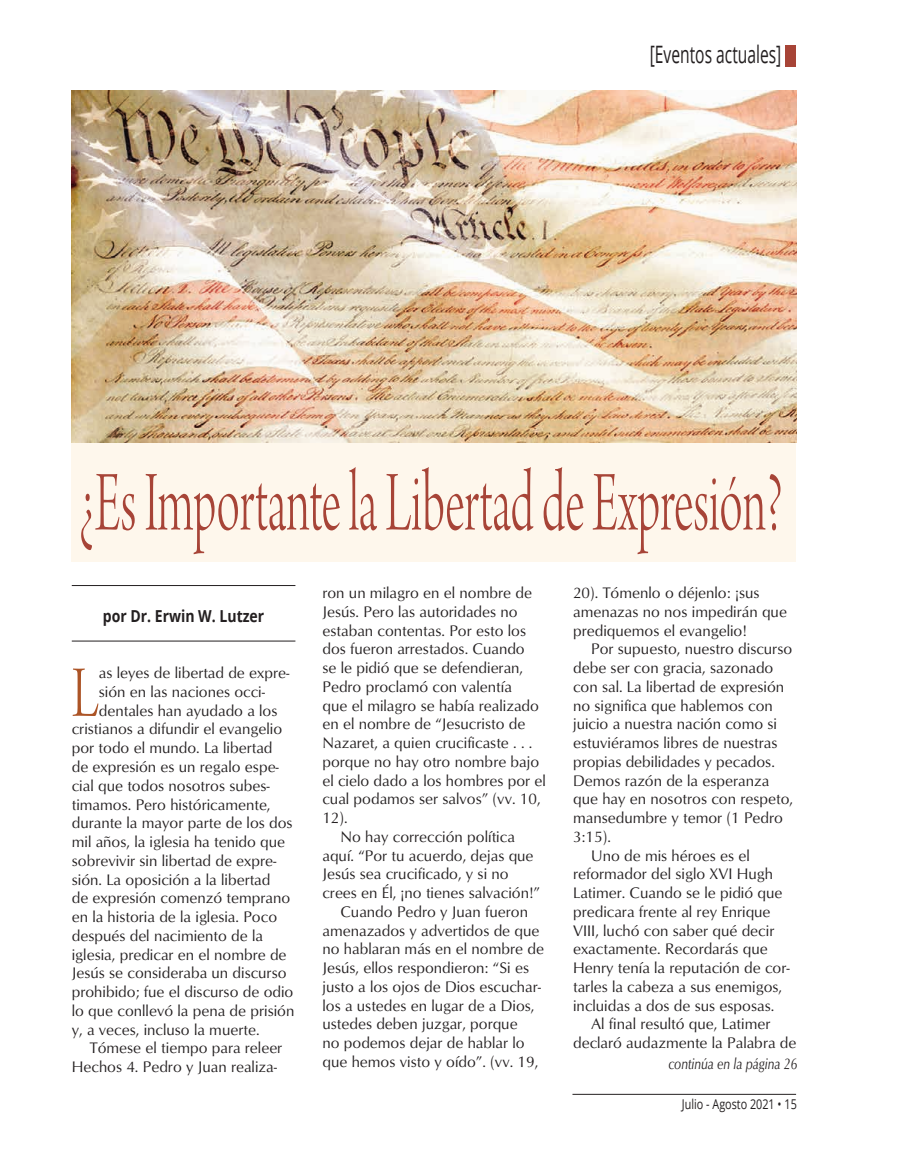
<style>
.page{position:relative;width:905px;height:1175px;background:#fff}
.page>*{position:absolute;margin:0;border:0;box-sizing:border-box;transform-origin:0 0}
.Article_-_Title_-_Ar{font:90px "Arno Pro Light Display";color:#a74437;scale:.57 1}
.Article_-_Main_text{font:76.65px "Arno Pro Light Display";color:#ac5426;scale:.7 1}
.Article_-_Header{font:24px "Open Sans";color:#231f20;scale:.65 1}
.Article_-_Tagline{font:700 16.5px "Open Sans";color:#231f20;scale:.85 1}
.Article_-_Main_text-2{font:15.75px/18.8px "Optimum";color:#231f20}
.Article_-_Title_-_Ar-2{font:italic 15.75px "Optimum";color:#231f20;scale:.8 1}
.t1{font:13.5px "Open Sans";color:#231f20;scale:.8 1}
</style>
<div class="page">
<hr style="left:572px;top:1094px;width:224px;height:1px;background:#231f20">
<hr style="left:72px;top:585px;width:223px;height:1px;background:#231f20">
<hr style="left:72px;top:640px;width:223px;height:1px;background:#231f20">
<div style="left:71px;top:90px;width:725px;height:472px;background:#fef7ec"></div>
<img style="left:71px;top:90px;width:725px;height:352px">
<div style="left:785px;top:45px;width:11px;height:21px;background:#a74437"></div>
<p class="Article_-_Header" style="left:649px;top:38px;width:204px">[Eventos actuales]</p>
<p class="Article_-_Title_-_Ar" style="left:79px;top:454px;width:1236px">¿Es Importante la Libertad de Expresión?</p>
<p class="Article_-_Tagline" style="left:103px;top:604px;width:191px">por Dr. Erwin W. Lutzer</p>
<p class="Article_-_Main_text" style="left:72px;top:651px;width:40px">L</p>
<p class="Article_-_Main_text-2" style="left:99px;top:663px;width:192px">as leyes de libertad de expre-</p>
<p class="Article_-_Main_text-2" style="left:99px;top:681px;width:168px">sión en las naciones occi-</p>
<p class="Article_-_Main_text-2" style="left:99px;top:700px;width:180px">dentales han ayudado a los</p>
<p class="Article_-_Main_text-2" style="left:72px;top:719px;width:212px">cristianos a difundir el evangelio</p>
<p class="Article_-_Main_text-2" style="left:72px;top:738px;width:202px">por todo el mundo. La libertad</p>
<p class="Article_-_Main_text-2" style="left:72px;top:756px;width:209px">de expresión es un regalo espe-</p>
<p class="Article_-_Main_text-2" style="left:72px;top:775px;width:200px">cial que todos nosotros subes-</p>
<p class="Article_-_Main_text-2" style="left:72px;top:794px;width:200px">timamos. Pero históricamente,</p>
<p class="Article_-_Main_text-2" style="left:72px;top:813px;width:222px">durante la mayor parte de los dos</p>
<p class="Article_-_Main_text-2" style="left:72px;top:831px;width:215px">mil años, la iglesia ha tenido que</p>
<p class="Article_-_Main_text-2" style="left:72px;top:850px;width:206px">sobrevivir sin libertad de expre-</p>
<p class="Article_-_Main_text-2" style="left:72px;top:869px;width:200px">sión. La oposición a la libertad</p>
<p class="Article_-_Main_text-2" style="left:72px;top:888px;width:220px">de expresión comenzó temprano</p>
<p class="Article_-_Main_text-2" style="left:72px;top:906px;width:207px">en la historia de la iglesia. Poco</p>
<p class="Article_-_Main_text-2" style="left:72px;top:925px;width:193px">después del nacimiento de la</p>
<p class="Article_-_Main_text-2" style="left:72px;top:944px;width:216px">iglesia, predicar en el nombre de</p>
<p class="Article_-_Main_text-2" style="left:72px;top:963px;width:216px">Jesús se consideraba un discurso</p>
<p class="Article_-_Main_text-2" style="left:72px;top:981px;width:223px">prohibido; fue el discurso de odio</p>
<p class="Article_-_Main_text-2" style="left:72px;top:1000px;width:224px">lo que conllevó la pena de prisión</p>
<p class="Article_-_Main_text-2" style="left:72px;top:1019px;width:189px">y, a veces, incluso la muerte.</p>
<p class="Article_-_Main_text-2" style="left:72px;top:1038px;width:212px;text-indent:18px">Tómese el tiempo para releer<br>Hechos 4. Pedro y Juan realiza-</p>
<p class="Article_-_Main_text-2" style="left:322px;top:583px;width:225px">ron un milagro en el nombre de<br>Jesús. Pero las autoridades no estaban contentas. Por esto los dos fueron arrestados. Cuando<br>se le pidió que se defendieran,<br>Pedro proclamó con valentía<br>que el milagro se había realizado en el nombre de “Jesucristo de<br>Nazaret, a quien crucificaste . . . porque no hay otro nombre bajo el cielo dado a los hombres por el cual podamos ser salvos” (vv. 10,<br>12).</p>
<p class="Article_-_Main_text-2" style="left:322px;top:826px;width:219px;text-indent:18px">No hay corrección política aquí. “Por tu acuerdo, dejas que<br>Jesús sea crucificado, y si no crees en Él, ¡no tienes salvación!”</p>
<p class="Article_-_Main_text-2" style="left:322px;top:901px;width:223px;text-indent:18px">Cuando Pedro y Juan fueron amenazados y advertidos de que no hablaran más en el nombre de<br>Jesús, ellos respondieron: “Si es justo a los ojos de Dios escuchar&shy;los a ustedes en lugar de a Dios, ustedes deben juzgar, porque<br>no podemos dejar de hablar lo que hemos visto y oído”. (vv. 19,</p>
<p class="Article_-_Main_text-2" style="left:573px;top:583px;width:215px">20). Tómenlo o déjenlo: ¡sus amenazas no nos impedirán que prediquemos el evangelio!</p>
<p class="Article_-_Main_text-2" style="left:573px;top:639px;width:221px;text-indent:18px">Por supuesto, nuestro discurso debe ser con gracia, sazonado con sal. La libertad de expresión no significa que hablemos con juicio a nuestra nación como si estuviéramos libres de nuestras propias debilidades y pecados.<br>Demos razón de la esperanza que hay en nosotros con respeto, mansedumbre y temor (1 Pedro<br>3:15).</p>
<p class="Article_-_Main_text-2" style="left:573px;top:845px;width:218px;text-indent:18px">Uno de mis héroes es el reformador del siglo XVI Hugh<br>Latimer. Cuando se le pidió que predicara frente al rey Enrique<br>VIII, luchó con saber qué decir exactamente. Recordarás que<br>Henry tenía la reputación de cor&shy;tarles la cabeza a sus enemigos, incluidas a dos de sus esposas.</p>
<p class="Article_-_Main_text-2" style="left:573px;top:1014px;width:225px;text-align:center">Al final resultó que, Latimer declaró audazmente la Palabra de</p>
<p class="Article_-_Title_-_Ar-2" style="left:668px;top:1054px;width:163px">continúa en la página 26</p>
<p class="t1" style="left:682px;top:1095px;width:145px">Julio - Agosto 2021 • 15</p>
</div>
